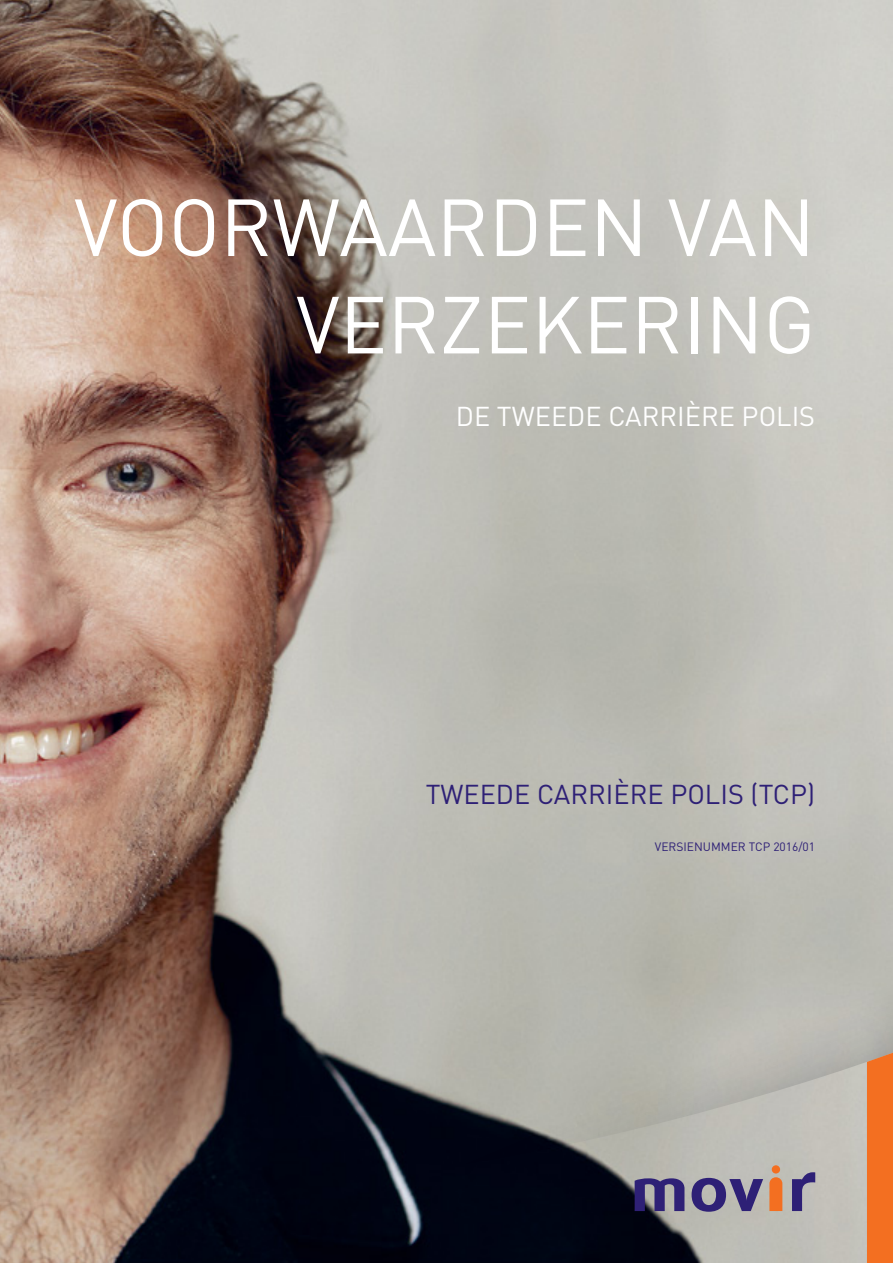
<style>
.page{position:relative;width:893px;height:1263px;background:#fff}
.page>*{position:absolute;margin:0;border:0;box-sizing:border-box;transform-origin:0 0}
.t1{font:79.5px/97.4px "DIN";color:#fff;text-align:right}
.t2{font:27px "DIN";color:#2e2076}
.t3{font:27px "DIN";color:#fff}
.t4{font:12px "DIN";color:#2e2076}
</style>
<div class="page">
<img style="left:0;top:0;width:893px;height:1263px">
<svg style="left:635px;top:1183px;width:49px;height:28px"></svg>
<svg style="left:692px;top:1183px;width:71px;height:29px;background:#706992"></svg>
<svg style="left:769px;top:1183px;width:13px;height:28px"></svg>
<svg style="left:792px;top:1183px;width:23px;height:28px"></svg>
<svg style="left:295px;top:955px;width:598px;height:228px;background:#959592"></svg>
<div style="left:867px;top:1048px;width:26px;height:215px;background:#f36f21"></div>
<p class="t1" style="left:74px;top:177px;width:743px">VOORWAARDEN VAN<br>VERZEKERING</p>
<p class="t3" style="left:456px;top:399px;width:361px">DE TWEEDE CARRIÈRE POLIS</p>
<p class="t2" style="left:426px;top:778px;width:391px">TWEEDE CARRIÈRE POLIS (TCP)</p>
<p class="t4" style="left:655px;top:839px;width:162px">VERSIENUMMER TCP 2016/01</p>
</div>
